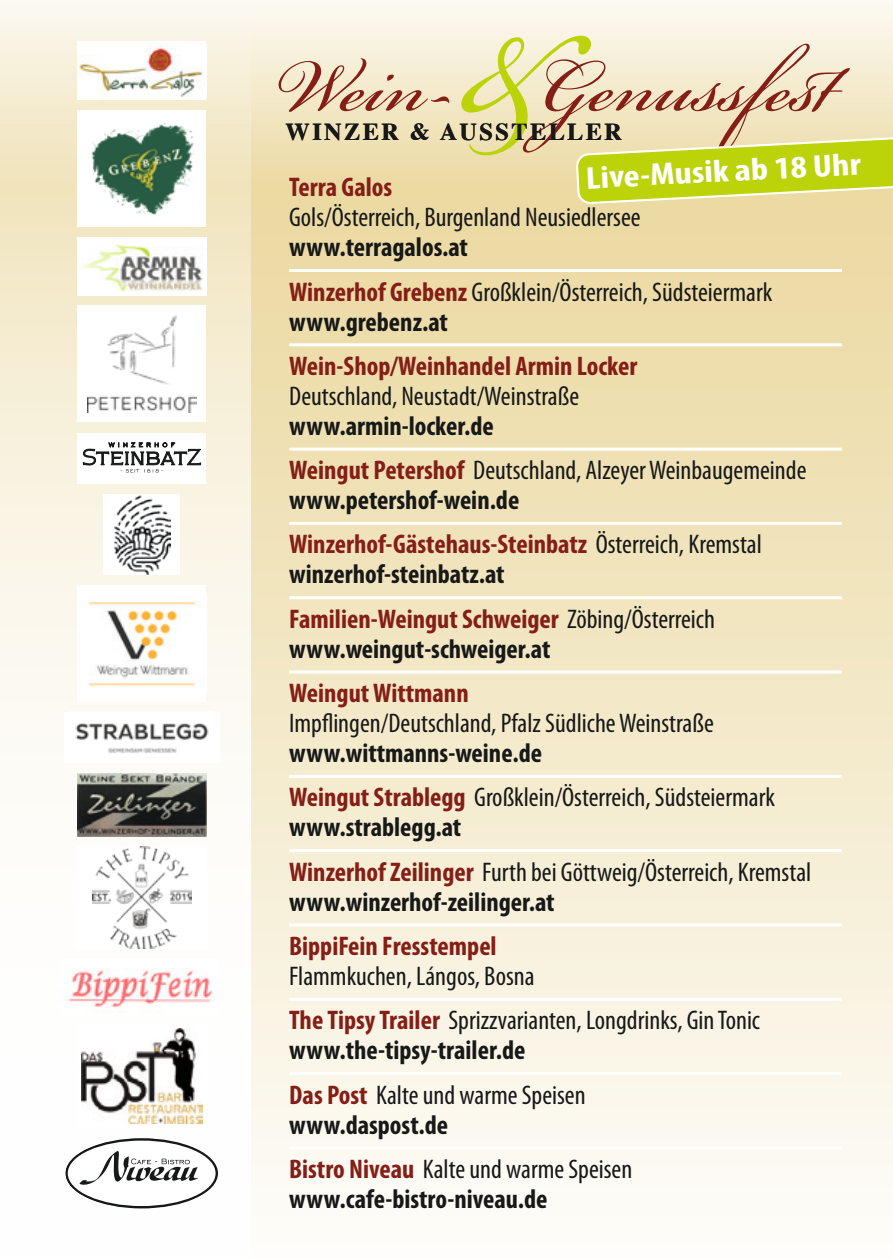
<style>
.page{position:relative;width:893px;height:1259px;background:#fff}
.page>*{position:absolute;margin:0;border:0;box-sizing:border-box;transform-origin:0 0}
.t1{font:252.6px "Bickham Script Pro";color:#bcd209}
.t2{font:116.7px "Bickham Script Pro";color:#841e16}
.t3{font:700 condensed 31.8px "Myriad Pro";color:#fff;scale:1.21 1}
.t4{font:condensed 27px/30px "Myriad Pro";color:#171818}
.t5{font:700 condensed 27px/30px "Myriad Pro";color:#841e16}
.t6{font:700 condensed 27px/30px "Myriad Pro";color:#171818}
.t7{font:700 24.3px "Times";letter-spacing:.1em;color:#171818}
.s1{font-weight:700;color:#841e16}
.s2{font-weight:700}
.s3{font-weight:400;color:#171818}
.s4{color:#171818}
.s5{color:#841e16}
.s6{font-weight:400}
</style>
<div class="page">
<div style="left:0;top:0;width:893px;height:183px;background:linear-gradient(to bottom,#fcfaf3,#ecdaa4)"></div>
<div style="left:0;top:183px;width:893px;height:1076px;background:linear-gradient(to bottom,#ebd89e,#fdfcf9)"></div>
<svg style="left:0;top:0;width:251px;height:1259px"></svg>
<hr style="left:289px;top:269px;width:553px;height:3px;background:#fff">
<hr style="left:289px;top:343px;width:553px;height:3px;background:#fff">
<hr style="left:289px;top:447px;width:553px;height:3px;background:#fff">
<hr style="left:289px;top:522px;width:553px;height:3px;background:#fff">
<hr style="left:289px;top:596px;width:553px;height:3px;background:#fff">
<hr style="left:289px;top:670px;width:553px;height:3px;background:#fff">
<hr style="left:289px;top:775px;width:553px;height:3px;background:#fff">
<hr style="left:289px;top:849px;width:553px;height:3px;background:#fff">
<hr style="left:289px;top:923px;width:553px;height:3px;background:#fff">
<hr style="left:289px;top:997px;width:553px;height:3px;background:#fff">
<hr style="left:289px;top:1072px;width:553px;height:3px;background:#fff">
<hr style="left:289px;top:1146px;width:553px;height:3px;background:#fff">
<div style="left:104px;top:494px;width:76px;height:80px;background:#fff"></div>
<img style="left:114px;top:495px;width:56px;height:79px">
<img style="left:78px;top:773px;width:128px;height:63px">
<img style="left:78px;top:237px;width:127px;height:57px">
<hr style="left:78px;top:294px;width:128px;height:1px;background:#fff">
<div style="left:78px;top:41px;width:128px;height:58px;background:#fff"></div>
<img style="left:79px;top:46px;width:125px;height:51px">
<div style="left:64px;top:712px;width:156px;height:50px;background:#fff"></div>
<img style="left:75px;top:723px;width:134px;height:30px">
<div style="left:77px;top:1025px;width:130px;height:102px;background:#fff"></div>
<img style="left:81px;top:1028px;width:122px;height:95px">
<img style="left:60px;top:959px;width:159px;height:55px">
<div style="left:77px;top:846px;width:130px;height:102px;background:#fff"></div>
<img style="left:92px;top:846px;width:99px;height:102px">
<div style="left:78px;top:306px;width:128px;height:116px;background:#fff"></div>
<img style="left:88px;top:315px;width:108px;height:98px">
<div style="left:78px;top:110px;width:128px;height:116px;background:#fff"></div>
<img style="left:91px;top:122px;width:103px;height:93px">
<div style="left:78px;top:585px;width:128px;height:116px;background:#fff"></div>
<img style="left:88px;top:602px;width:108px;height:85px">
<div style="left:78px;top:432px;width:128px;height:51px;background:#fff"></div>
<svg style="left:83px;top:442px;width:118px;height:30px"></svg>
<svg style="left:65px;top:1138px;width:153px;height:70px"></svg>
<svg style="left:576px;top:137px;width:317px;height:66px;background:#ccd740"></svg>
<p class="t1" style="left:453px;top:-124px;width:116px">&amp;</p>
<p class="t2" style="left:538px;top:2px;width:317px">Genussfest</p>
<p class="t2" style="left:272px;top:2px;width:184px">Wein-</p>
<p class="t7" style="left:286px;top:109px;width:338px">WINZER &amp; AUSSTELLER</p>
<p class="t3" style="left:585px;top:160px;width:229px;rotate:-3deg">Live-Musik ab 18 Uhr</p>
<p class="t4" style="left:289px;top:173px;width:353px"><span class="s1">Terra Galos<br></span>Gols/Österreich, Burgenland Neusiedlersee <span class="s2">www.terragalos.at</span></p>
<p class="t4" style="left:289px;top:277px;width:485px"><span class="s1">Winzerhof Grebenz</span> Großklein/Österreich, Südsteiermark <span class="s2">www.grebenz.at</span></p>
<p class="t5" style="left:289px;top:351px;width:350px">Wein-Shop/Weinhandel Armin Locker<br><span class="s3">Deutschland, Neustadt/Weinstraße </span><span class="s4">www.armin-locker.de</span></p>
<p class="t4" style="left:289px;top:456px;width:519px"><span class="s1">Weingut Petershof</span> Deutschland, Alzeyer Weinbaugemeinde <span class="s2">www.petershof-wein.de</span></p>
<p class="t5" style="left:289px;top:530px;width:474px">Winzerhof-Gästehaus-Steinbatz <span class="s3">Österreich, Kremstal </span><span class="s4">winzerhof-steinbatz.at</span></p>
<p class="t5" style="left:289px;top:604px;width:427px">Familien-Weingut Schweiger <span class="s3">Zöbing/Österreich </span><span class="s4">www.weingut-schweiger.at</span></p>
<p class="t4" style="left:289px;top:678px;width:426px"><span class="s1">Weingut Wittmann<br></span>Impflingen/Deutschland, Pfalz Südliche Weinstraße <span class="s2">www.wittmanns-weine.de</span></p>
<p class="t4" style="left:289px;top:783px;width:487px"><span class="s1">Weingut Strablegg</span> Großklein/Österreich, Südsteiermark <span class="s2">www.strablegg.at</span></p>
<p class="t4" style="left:289px;top:857px;width:524px"><span class="s1">Winzerhof Zeilinger</span> Furth bei Göttweig/Österreich, Kremstal <span class="s2">www.winzerhof-zeilinger.at</span></p>
<p class="t4" style="left:289px;top:931px;width:247px"><span class="s1">BippiFein Fresstempel<br></span>Flammkuchen, Lángos, Bosna</p>
<p class="t4" style="left:289px;top:1006px;width:472px"><span class="s1">The Tipsy Trailer</span> Sprizzvarianten, Longdrinks, Gin Tonic <span class="s2">www.the-tipsy-trailer.de</span></p>
<p class="t4" style="left:289px;top:1080px;width:298px"><span class="s1">Das Post</span> Kalte und warme Speisen <span class="s2">www.daspost.de</span></p>
<p class="t6" style="left:289px;top:1154px;width:345px"><span class="s5">Bistro Niveau</span> <span class="s6">Kalte und warme Speisen </span>www.cafe-bistro-niveau.de</p>
</div>
